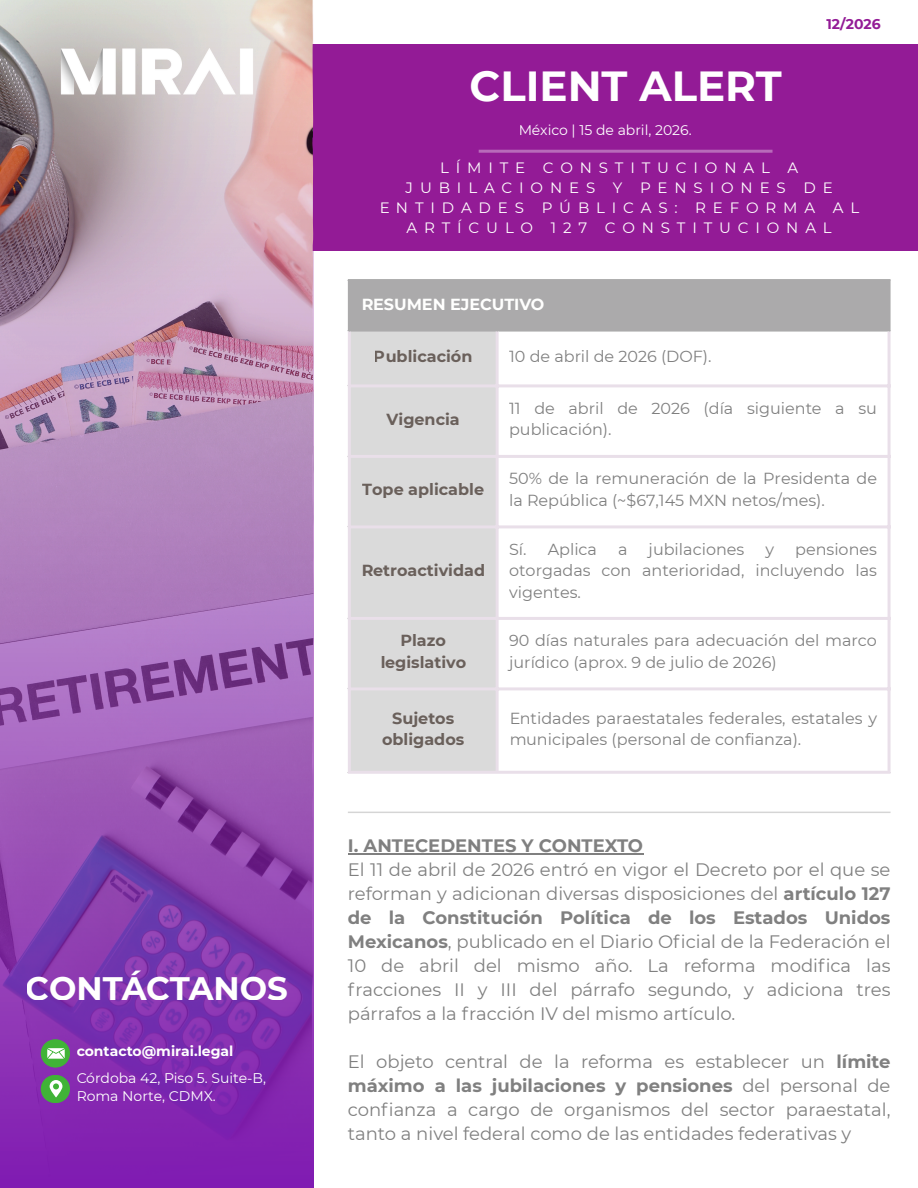
<style>
.page{position:relative;width:918px;height:1188px;background:#fff}
.page>*{position:absolute;margin:0;border:0;box-sizing:border-box;transform-origin:0 0}
.t1{font:700 42px "Montserrat";color:#fff}
.t2{font:700 32.4px "Montserrat";letter-spacing:-.005em;color:#fffffe}
.t3{font:18px/24px "Montserrat";color:#808080;text-align:justify}
.t4{font:700 18px "Montserrat";color:#808080}
.t5{font:16px/21.4px "Montserrat";color:#808080}
.t6{font:700 16px/21.4px "Montserrat";color:#6a605b;text-align:center}
.t7{font:700 16px "Montserrat";color:#fffffe}
.t8{font:15px/20px "Montserrat";letter-spacing:.46em;color:#fffffe;text-align:center}
.t9{font:14px/18.6px "Montserrat";color:#fffffe}
.t10{font:14px "Montserrat";color:#fff}
.t11{font:700 14px "Montserrat";color:#fffffe}
.t12{font:700 14px "Montserrat";color:#931b96}
.s1{font-weight:700}
</style>
<div class="page">
<div style="left:301px;top:44px;width:617px;height:207px;background:#931b96"></div>
<img style="left:0;top:0;width:314px;height:1188px">
<img style="left:56px;top:44px;width:201px;height:56px">
<hr style="left:479px;top:150px;width:293px;height:3px;background:#fff">
<svg style="left:41px;top:1039px;width:29px;height:28px"></svg>
<svg style="left:41px;top:1075px;width:29px;height:28px"></svg>
<div style="left:349px;top:280px;width:540px;height:50px;background:#abaaab"></div>
<div style="left:351px;top:332px;width:144px;height:439px;background:#dadada"></div>
<hr style="left:348px;top:282px;width:3px;height:47px;background:#abaaab">
<hr style="left:887px;top:282px;width:3px;height:47px;background:#abaaab">
<hr style="left:348px;top:279px;width:542px;height:3px;background:#abaaab">
<hr style="left:348px;top:329px;width:542px;height:3px;background:#abaaab">
<hr style="left:348px;top:332px;width:3px;height:439px;background:#e9dfe9">
<hr style="left:495px;top:332px;width:3px;height:439px;background:#e9dfe9">
<hr style="left:887px;top:332px;width:3px;height:439px;background:#e9dfe9">
<hr style="left:348px;top:384px;width:542px;height:3px;background:#e9dfe9">
<hr style="left:348px;top:455px;width:542px;height:3px;background:#e9dfe9">
<hr style="left:348px;top:525px;width:542px;height:3px;background:#e9dfe9">
<hr style="left:348px;top:617px;width:542px;height:3px;background:#e9dfe9">
<hr style="left:348px;top:687px;width:542px;height:3px;background:#e9dfe9">
<hr style="left:348px;top:771px;width:542px;height:3px;background:#e9dfe9">
<hr style="left:348px;top:853px;width:295px;height:2px;background:#808080">
<hr style="left:348px;top:812px;width:542px;height:1px;background:#808080">
<h2 class="t2" style="left:26px;top:968px;width:264px">CONTÁCTANOS</h2>
<p class="t11" style="left:77px;top:1042px;width:158px">contacto@mirai.legal</p>
<p class="t9" style="left:77px;top:1068px;width:191px">Córdoba 42, Piso 5. Suite-B,<br>Roma Norte, CDMX.</p>
<p class="t1" style="left:469px;top:60px;width:314px">CLIENT ALERT</p>
<p class="t10" style="left:518px;top:121px;width:175px">México | 15 de abril, 2026.</p>
<p class="t12" style="left:826px;top:16px;width:56px">12/2026</p>
<p class="t8" style="left:379px;top:158px;width:482px">LÍMITE CONSTITUCIONAL A<br>JUBILACIONES Y PENSIONES DE<br>ENTIDADES PÚBLICAS: REFORMA AL<br>ARTÍCULO 127 CONSTITUCIONAL</p>
<p class="t7" style="left:361px;top:294px;width:185px">RESUMEN EJECUTIVO</p>
<p class="t6" style="left:374px;top:346px;width:100px">Publicación</p>
<p class="t5" style="left:509px;top:346px;width:204px">10 de abril de 2026 (DOF).</p>
<p class="t6" style="left:386px;top:408px;width:75px">Vigencia</p>
<p class="t5" style="left:509px;top:397px;width:369px">11 de abril de 2026 (día siguiente a su publicación).</p>
<p class="t6" style="left:362px;top:479px;width:123px">Tope aplicable</p>
<p class="t5" style="left:509px;top:468px;width:369px">50% de la remuneración de la Presidenta de la República (~$67,145 MXN netos/mes).</p>
<p class="t6" style="left:361px;top:560px;width:125px">Retroactividad</p>
<p class="t5" style="left:509px;top:538px;width:89px">Sí. Aplica</p>
<p class="t5" style="left:618px;top:538px;width:11px">a</p>
<p class="t5" style="left:648px;top:538px;width:97px">jubilaciones</p>
<p class="t5" style="left:765px;top:538px;width:10px">y</p>
<p class="t5" style="left:509px;top:538px;width:369px;text-align:justify;text-indent:286px">pensiones otorgadas con anterioridad, incluyendo las vigentes.</p>
<p class="t6" style="left:380px;top:630px;width:87px">Plazo legislativo</p>
<p class="t5" style="left:509px;top:630px;width:369px">90 días naturales para adecuación del marco jurídico (aprox. 9 de julio de 2026)</p>
<p class="t6" style="left:382px;top:707px;width:84px">Sujetos obligados</p>
<p class="t5" style="left:509px;top:707px;width:369px">Entidades paraestatales federales, estatales y municipales (personal de confianza).</p>
<p class="t4" style="left:348px;top:835px;width:297px">I. ANTECEDENTES Y CONTEXTO</p>
<p class="t3" style="left:348px;top:857px;width:544px">El 11 de abril de 2026 entró en vigor el Decreto por el que se reforman y adicionan diversas disposiciones del <span class="s1">artículo 127 de la Constitución Política de los Estados Unidos Mexicanos</span>, publicado en el Diario Oficial de la Federación el 10 de abril del mismo año. La reforma modifica las fracciones II y III del párrafo segundo, y adiciona tres párrafos a la fracción IV del mismo artículo.</p>
<p class="t3" style="left:348px;top:1049px;width:544px">El objeto central de la reforma es establecer un <span class="s1">límite máximo a las jubilaciones y pensiones</span> del personal de confianza a cargo de organismos del sector paraestatal, tanto a nivel federal como de las entidades federativas y</p>
</div>
